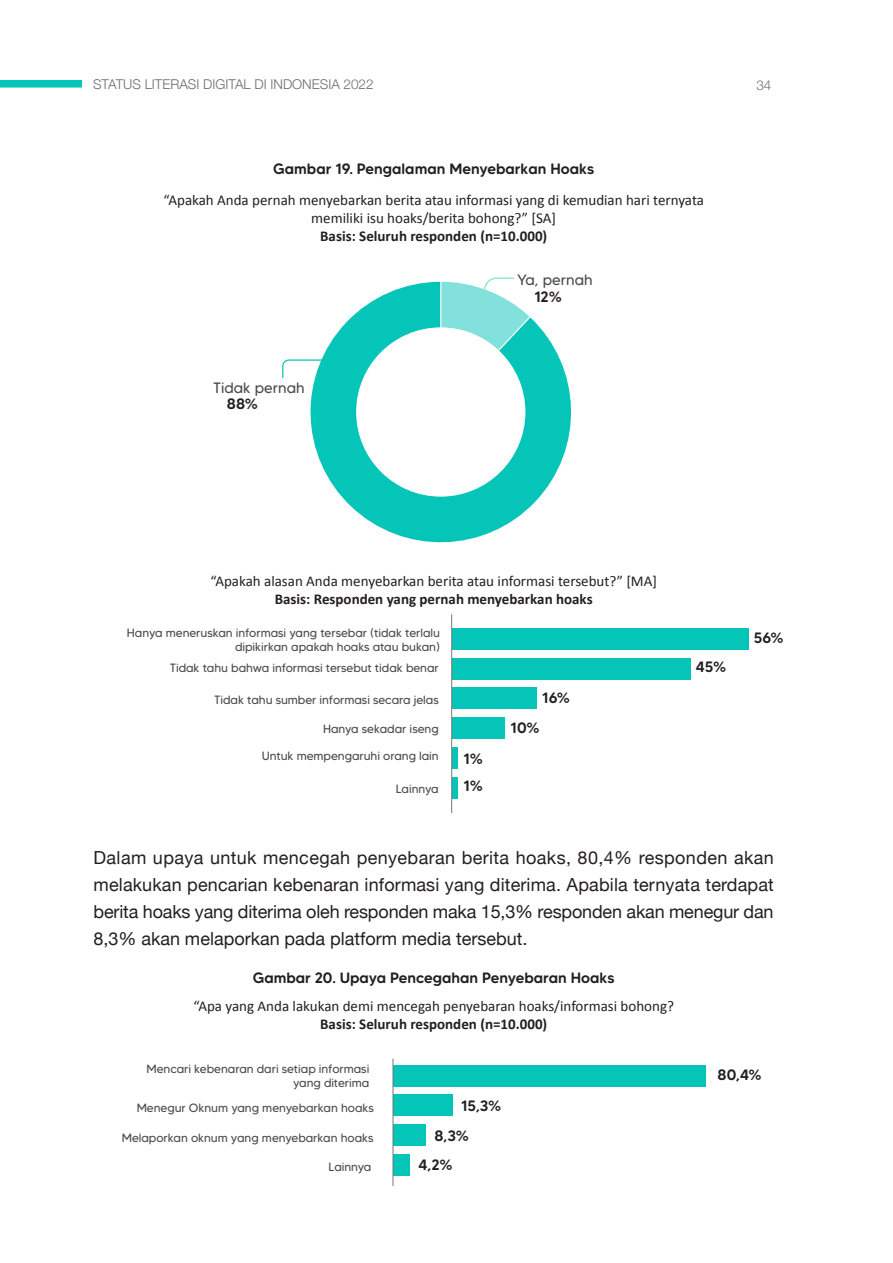
<style>
.page{position:relative;width:893px;height:1263px;background:#fff}
.page>*{position:absolute;margin:0;border:0;box-sizing:border-box;transform-origin:0 0}
.t1{font:18px/27px "Helvetica Neue";color:#231f20;text-align:justify}
.t2{font:15px/18px "Calibri";color:#231f20;text-align:center}
.t3{font:500 15px/27.2px "MADE Tommy Soft";color:#231f20}
.t4{font:700 15px "Calibri";color:#231f20}
.t5{font:15px "MADE Tommy Soft";color:#4b4c4d}
.t6{font:300 13.5px "Helvetica Neue";color:#6c6d70}
.t7{font:12px/13.5px "MADE Tommy Soft";letter-spacing:-.005em;color:#4b4c4d;text-align:right}
</style>
<div class="page">
<svg style="left:310px;top:282px;width:261px;height:261px"></svg>
<svg style="left:282px;top:359px;width:52px;height:20px"></svg>
<svg style="left:441px;top:277px;width:88px;height:73px"></svg>
<div style="left:452px;top:628px;width:296px;height:21px;background:#05c4b8"></div>
<div style="left:452px;top:658px;width:238px;height:21px;background:#05c4b8"></div>
<div style="left:452px;top:688px;width:85px;height:21px;background:#05c4b8"></div>
<div style="left:452px;top:717px;width:53px;height:22px;background:#05c4b8"></div>
<div style="left:452px;top:777px;width:5px;height:21px;background:#05c4b8"></div>
<div style="left:452px;top:747px;width:5px;height:21px;background:#05c4b8"></div>
<hr style="left:451px;top:614px;width:1px;height:199px;background:#76787b">
<div style="left:393px;top:1065px;width:313px;height:21px;background:#05c4b8"></div>
<div style="left:393px;top:1095px;width:60px;height:21px;background:#05c4b8"></div>
<div style="left:393px;top:1124px;width:32px;height:22px;background:#05c4b8"></div>
<div style="left:393px;top:1154px;width:16px;height:21px;background:#05c4b8"></div>
<hr style="left:393px;top:1058px;width:1px;height:128px;background:#76787b">
<div style="left:0;top:80px;width:82px;height:8px;background:#05c4b8"></div>
<p class="t6" style="left:93px;top:73px;width:282px">STATUS LITERASI DIGITAL DI INDONESIA 2022</p>
<p class="t6" style="left:756px;top:75px;width:17px">34</p>
<p class="t3" style="left:273px;top:155px;width:322px">Gambar 19. Pengalaman Menyebarkan Hoaks</p>
<p class="t2" style="left:163px;top:191px;width:542px">“Apakah Anda pernah menyebarkan berita atau informasi yang di kemudian hari ternyata memiliki isu hoaks/berita bohong?” [SA]</p>
<p class="t4" style="left:320px;top:227px;width:229px">Basis: Seluruh responden (n=10.000)</p>
<p class="t5" style="left:213px;top:379px;width:93px">Tidak pernah</p>
<p class="t3" style="left:227px;top:390px;width:33px">88%</p>
<p class="t5" style="left:517px;top:270px;width:77px">Ya, pernah</p>
<p class="t3" style="left:534px;top:283px;width:29px">12%</p>
<p class="t2" style="left:210px;top:572px;width:448px">“Apakah alasan Anda menyebarkan berita atau informasi tersebut?” [MA]</p>
<p class="t4" style="left:275px;top:590px;width:319px">Basis: Responden yang pernah menyebarkan hoaks</p>
<p class="t7" style="left:127px;top:626px;width:315px">Hanya meneruskan informasi yang tersebar (tidak terlalu dipikirkan apakah hoaks atau bukan)</p>
<p class="t7" style="left:170px;top:661px;width:271px">Tidak tahu bahwa informasi tersebut tidak benar</p>
<p class="t7" style="left:214px;top:693px;width:226px">Tidak tahu sumber informasi secara jelas</p>
<p class="t7" style="left:323px;top:722px;width:117px">Hanya sekadar iseng</p>
<p class="t7" style="left:262px;top:749px;width:179px">Untuk mempengaruhi orang lain</p>
<p class="t7" style="left:396px;top:782px;width:45px">Lainnya</p>
<p class="t3" style="left:463px;top:744px;width:21px">1%<br>1%</p>
<p class="t3" style="left:542px;top:684px;width:29px">16%</p>
<p class="t3" style="left:510px;top:714px;width:31px">10%</p>
<p class="t3" style="left:696px;top:653px;width:32px">45%</p>
<p class="t3" style="left:754px;top:624px;width:31px">56%</p>
<p class="t1" style="left:94px;top:845px;width:682px">Dalam upaya untuk mencegah penyebaran berita hoaks, 80,4% responden akan melakukan pencarian kebenaran informasi yang diterima. Apabila ternyata terdapat berita hoaks yang diterima oleh responden maka 15,3% responden akan menegur dan 8,3% akan melaporkan pada platform media tersebut.</p>
<p class="t3" style="left:253px;top:964px;width:363px">Gambar 20. Upaya Pencegahan Penyebaran Hoaks</p>
<p class="t2" style="left:193px;top:996px;width:482px">“Apa yang Anda lakukan demi mencegah penyebaran hoaks/informasi bohong?</p>
<p class="t4" style="left:320px;top:1014px;width:229px">Basis: Seluruh responden (n=10.000)</p>
<p class="t7" style="left:146px;top:1062px;width:224px">Mencari kebenaran dari setiap informasi yang diterima</p>
<p class="t7" style="left:137px;top:1100px;width:239px">Menegur Oknum yang menyebarkan hoaks</p>
<p class="t7" style="left:122px;top:1130px;width:253px">Melaporkan oknum yang menyebarkan hoaks</p>
<p class="t7" style="left:328px;top:1159px;width:45px">Lainnya</p>
<p class="t3" style="left:461px;top:1092px;width:42px">15,3%</p>
<p class="t3" style="left:435px;top:1122px;width:36px">8,3%</p>
<p class="t3" style="left:418px;top:1151px;width:36px">4,2%</p>
<p class="t3" style="left:718px;top:1061px;width:46px">80,4%</p>
</div>
